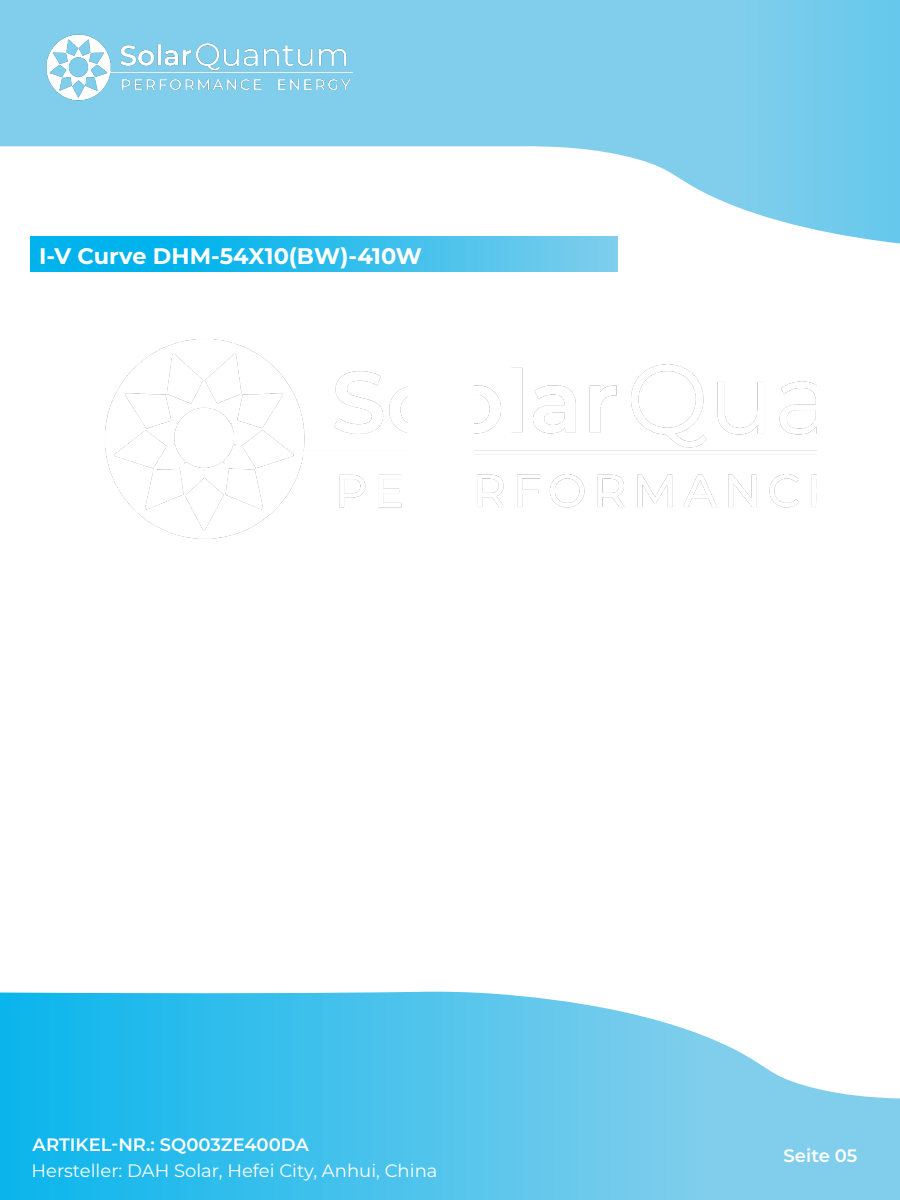
<style>
.page{position:relative;width:900px;height:1200px;background:#fff}
.page>*{position:absolute;margin:0;border:0;box-sizing:border-box;transform-origin:0 0}
.t1{font:700 22.5px "Montserrat";color:#fff}
.t2{font:18px "Montserrat";color:#fff}
.t3{font:600 18px "Montserrat";color:#fff}
</style>
<div class="page">
<svg style="left:0;top:0;width:900px;height:244px"></svg>
<svg style="left:0;top:992px;width:900px;height:208px;background:#60c9ee"></svg>
<img style="left:29px;top:27px;width:339px;height:82px">
<div style="left:30px;top:237px;width:588px;height:35px;background:linear-gradient(to right,#00aeec,#77ccec)"></div>
<img style="left:105px;top:339px;width:302px;height:200px">
<img style="left:474px;top:364px;width:342px;height:144px">
<p class="t1" style="left:39px;top:240px;width:385px">I-V Curve DHM-54X10(BW)-410W</p>
<p class="t3" style="left:33px;top:1132px;width:278px">ARTIKEL-NR.: SQ003ZE400DA</p>
<p class="t2" style="left:32px;top:1158px;width:407px">Hersteller: DAH Solar, Hefei City, Anhui, China</p>
<p class="t3" style="left:784px;top:1143px;width:75px">Seite 05</p>
</div>
